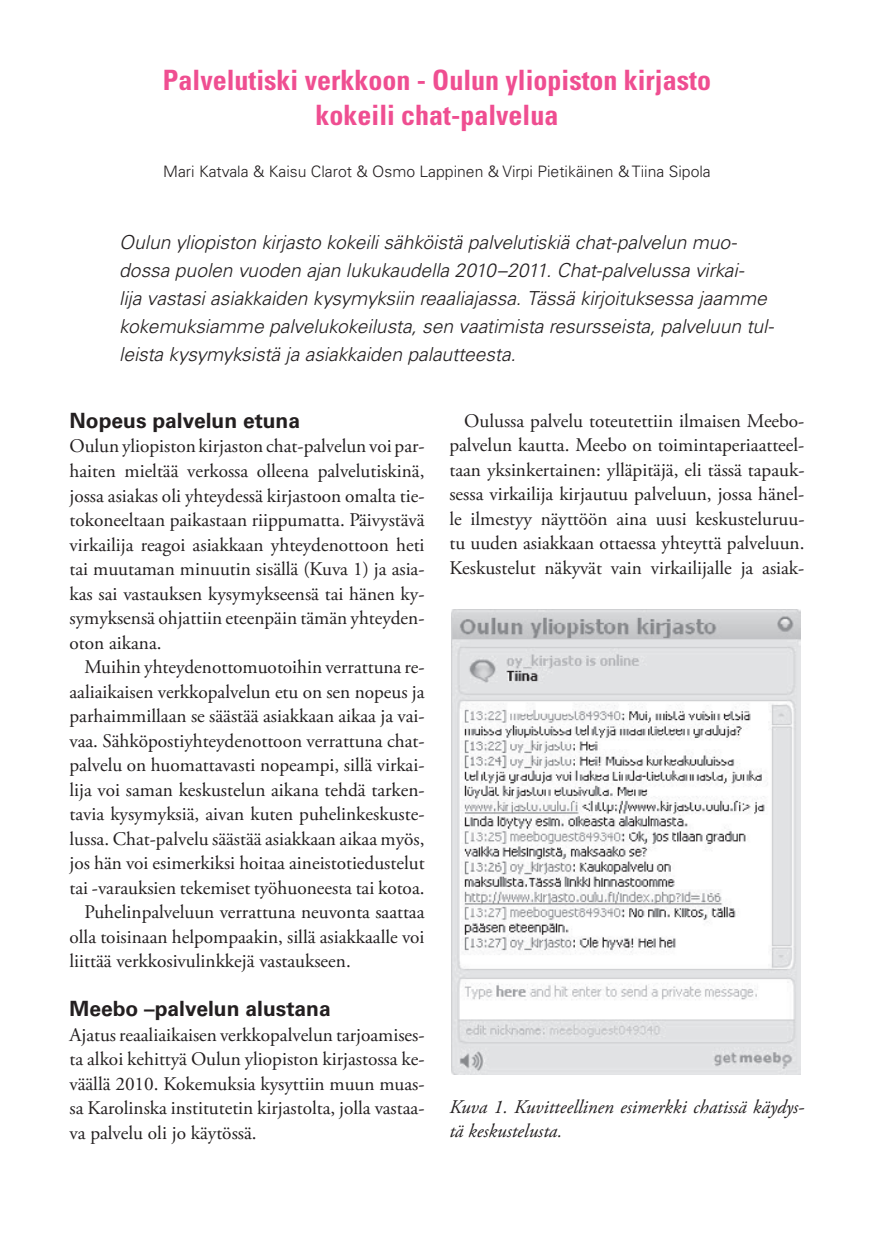
<style>
.page{position:relative;width:874px;height:1241px;background:#fff}
.page>*{position:absolute;margin:0;border:0;box-sizing:border-box;transform-origin:0 0}
.t1{font:700 condensed 28px/35px "Univers LT Std";color:#ef4e91;text-align:center}
.t2{font:700 21px "Univers LT Std";color:#231f20}
.t3{font:19.25px/24.5px "Adobe Garamond Pro";color:#231f20;text-align:justify}
.t4{font:italic 300 19.25px/28px "Univers LT Std";letter-spacing:-.005em;color:#231f20}
.t5{font:italic 19.25px/24.5px "Adobe Garamond Pro";color:#231f20}
.t6{font:300 15.75px "Univers LT Std";color:#231f20}
</style>
<div class="page">
<img style="left:451px;top:609px;width:349px;height:464px">
<h1 class="t1" style="left:163px;top:62px;width:549px">Palvelutiski verkkoon - Oulun yliopiston kirjasto kokeili chat-palvelua</h1>
<p class="t6" style="left:163px;top:162px;width:549px">Mari Katvala &amp; Kaisu Clarot &amp; Osmo Lappinen &amp; Virpi Pietikäinen &amp; Tiina Sipola</p>
<p class="t4" style="left:119px;top:228px;width:656px">Oulun yliopiston kirjasto kokeili sähköistä palvelutiskiä chat-palvelun muo&shy;dossa puolen vuoden ajan lukukaudella 2010–2011. Chat-palvelussa virkai-<br>lija vastasi asiakkaiden kysymyksiin reaaliajassa. Tässä kirjoituksessa jaamme kokemuksiamme palvelukokeilusta, sen vaatimista resursseista, palveluun tul&shy;leista kysymyksistä ja asiakkaiden palautteesta.</p>
<p class="t2" style="left:69px;top:408px;width:232px">Nopeus palvelun etuna</p>
<p class="t3" style="left:69px;top:434px;width:356px">Oulun yliopiston kirjaston chat-palvelun voi par&shy;haiten mieltää verkossa olleena palvelutiskinä, jossa asiakas oli yhteydessä kirjastoon omalta tie&shy;tokoneeltaan paikastaan riippumatta. Päivystävä virkailija reagoi asiakkaan yhteydenottoon heti tai muutaman minuutin sisällä (Kuva 1) ja asia&shy;kas sai vastauksen kysymykseensä tai hänen ky&shy;symyksensä ohjattiin eteenpäin tämän yhteyden&shy;oton aikana.</p>
<p class="t3" style="left:84px;top:655px;width:341px">Muihin yhteydenottomuotoihin verrattuna re-</p>
<p class="t3" style="left:69px;top:680px;width:356px">aaliaikaisen verkkopalvelun etu on sen nopeus ja</p>
<p class="t3" style="left:69px;top:704px;width:356px">parhaimmillaan se säästää asiakkaan aikaa ja vai-</p>
<p class="t3" style="left:69px;top:729px;width:356px">vaa. Sähköpostiyhteydenottoon verrattuna chat-</p>
<p class="t3" style="left:69px;top:753px;width:356px">palvelu on huomattavasti nopeampi, sillä virkai-</p>
<p class="t3" style="left:69px;top:778px;width:356px">lija voi saman keskustelun aikana tehdä tarken-</p>
<p class="t3" style="left:69px;top:802px;width:356px">tavia kysymyksiä, aivan kuten puhelinkeskuste-</p>
<p class="t3" style="left:69px;top:827px;width:356px">lussa. Chat-palvelu säästää asiakkaan aikaa myös,</p>
<p class="t3" style="left:69px;top:851px;width:356px">jos hän voi esimerkiksi hoitaa aineistotiedustelut</p>
<p class="t3" style="left:69px;top:876px;width:356px">tai -varauksien tekemiset työhuoneesta tai kotoa.</p>
<p class="t3" style="left:84px;top:900px;width:341px">Puhelinpalveluun verrattuna neuvonta saattaa</p>
<p class="t3" style="left:69px;top:925px;width:356px">olla toisinaan helpompaakin, sillä asiakkaalle voi</p>
<p class="t3" style="left:69px;top:949px;width:283px">liittää verkkosivulinkkejä vastaukseen.</p>
<p class="t2" style="left:69px;top:996px;width:262px">Meebo –palvelun alustana</p>
<p class="t3" style="left:69px;top:1022px;width:356px">Ajatus reaaliaikaisen verkkopalvelun tarjoamises&shy;ta alkoi kehittyä Oulun yliopiston kirjastossa ke&shy;väällä 2010. Kokemuksia kysyttiin muun muas&shy;sa Karolinska institutetin kirjastolta, jolla vastaa&shy;va palvelu oli jo käytössä.</p>
<p class="t3" style="left:449px;top:409px;width:356px;text-indent:15px">Oulussa palvelu toteutettiin ilmaisen Meebo&shy;palvelun kautta. Meebo on toimintaperiaatteel&shy;taan yksinkertainen: ylläpitäjä, eli tässä tapauk&shy;sessa virkailija kirjautuu palveluun, jossa hänel&shy;le ilmestyy näyttöön aina uusi keskusteluruu&shy;tu uuden asiakkaan ottaessa yhteyttä palveluun.<br>Keskustelut näkyvät vain virkailijalle ja asiak-</p>
<p class="t5" style="left:449px;top:1094px;width:356px">Kuva 1. Kuvitteellinen esimerkki chatissä käydys&shy;tä keskustelusta.</p>
</div>
